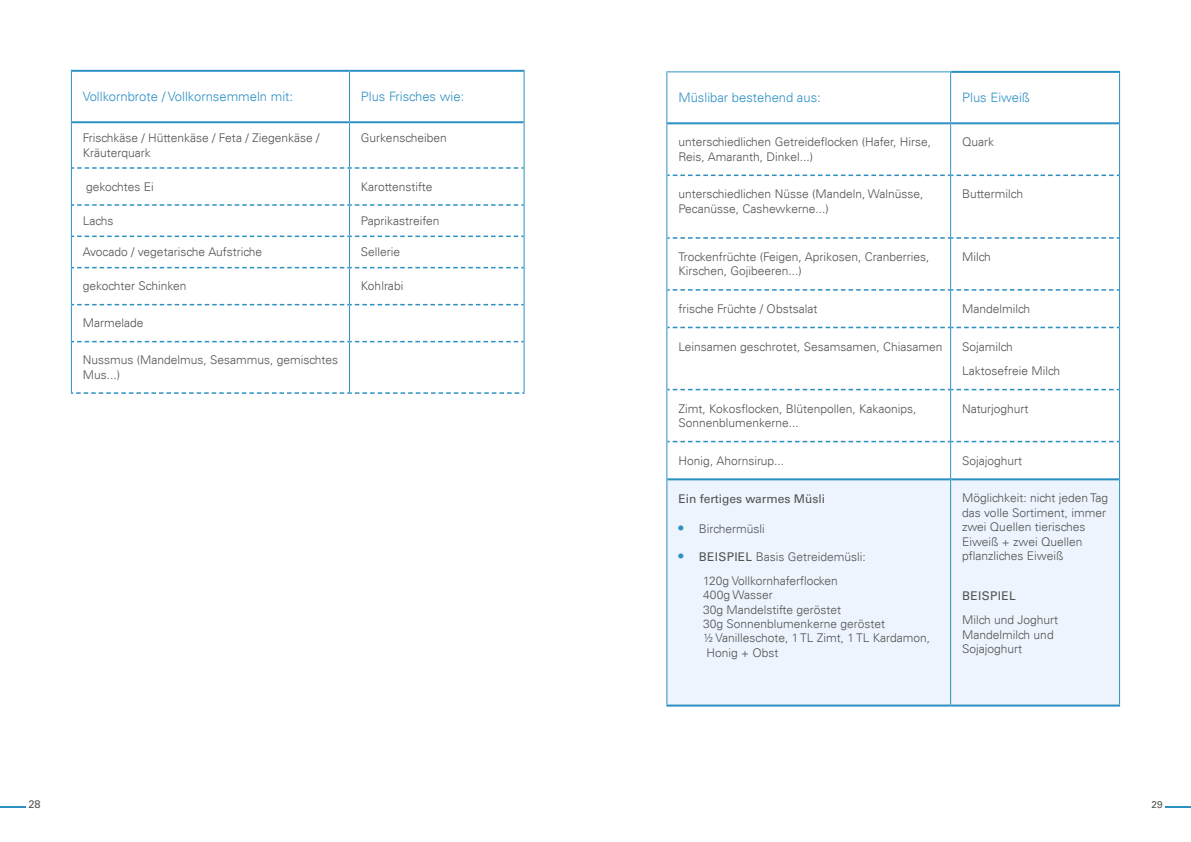
<style>
.page{position:relative;width:1191px;height:842px;background:#fff}
.page>*{position:absolute;margin:0;border:0;box-sizing:border-box;transform-origin:0 0}
.t1{font:300 13px "Univers LT";color:#2d90c3}
.t2{font:300 12px/14.4px "Univers LT";color:#525252}
.t3{font:500 12px "Univers CE";color:#525252}
.t4{font:500 11px "Univers CE";color:#525252}
.t5{font:500 10px "Univers CE";color:#525252}
.s1{color:#fff}
.s2{font-family:"Univers CE";font-weight:500;font-size:14px;color:#2d90c3}
.s3{font-size:14px;color:#2d90c3}
</style>
<div class="page">
<hr style="left:0;top:806px;width:26px;height:2px;background:#2d90c3">
<hr style="left:1165px;top:806px;width:26px;height:2px;background:#2d90c3">
<svg style="left:71px;top:392px;width:453px;height:2px"></svg>
<hr style="left:349px;top:70px;width:175px;height:2px;background:#2d90c3">
<hr style="left:71px;top:70px;width:278px;height:2px;background:#2d90c3">
<hr style="left:71px;top:72px;width:1px;height:50px;background:#2d90c3">
<hr style="left:349px;top:72px;width:1px;height:49px;background:#2d90c3">
<hr style="left:523px;top:72px;width:1px;height:50px;background:#2d90c3">
<hr style="left:71px;top:122px;width:1px;height:46px;background:#2d90c3">
<hr style="left:349px;top:123px;width:1px;height:44px;background:#2d90c3">
<hr style="left:523px;top:122px;width:1px;height:46px;background:#2d90c3">
<hr style="left:71px;top:168px;width:1px;height:37px;background:#2d90c3">
<hr style="left:349px;top:169px;width:1px;height:35px;background:#2d90c3">
<hr style="left:523px;top:168px;width:1px;height:37px;background:#2d90c3">
<hr style="left:71px;top:205px;width:1px;height:31px;background:#2d90c3">
<hr style="left:349px;top:206px;width:1px;height:30px;background:#2d90c3">
<hr style="left:523px;top:205px;width:1px;height:31px;background:#2d90c3">
<hr style="left:71px;top:236px;width:1px;height:32px;background:#2d90c3">
<hr style="left:349px;top:237px;width:1px;height:30px;background:#2d90c3">
<hr style="left:523px;top:236px;width:1px;height:32px;background:#2d90c3">
<hr style="left:71px;top:268px;width:1px;height:37px;background:#2d90c3">
<hr style="left:349px;top:268px;width:1px;height:36px;background:#2d90c3">
<hr style="left:523px;top:268px;width:1px;height:37px;background:#2d90c3">
<hr style="left:71px;top:305px;width:1px;height:37px;background:#2d90c3">
<hr style="left:349px;top:305px;width:1px;height:36px;background:#2d90c3">
<hr style="left:523px;top:305px;width:1px;height:37px;background:#2d90c3">
<hr style="left:71px;top:342px;width:1px;height:50px;background:#2d90c3">
<hr style="left:349px;top:342px;width:1px;height:50px;background:#2d90c3">
<hr style="left:523px;top:342px;width:1px;height:50px;background:#2d90c3">
<hr style="left:72px;top:121px;width:277px;height:2px;background:#2d90c3">
<hr style="left:349px;top:121px;width:174px;height:2px;background:#2d90c3">
<svg style="left:72px;top:167px;width:451px;height:2px"></svg>
<svg style="left:72px;top:204px;width:451px;height:2px"></svg>
<svg style="left:72px;top:236px;width:451px;height:1px"></svg>
<svg style="left:72px;top:267px;width:451px;height:1px"></svg>
<svg style="left:72px;top:304px;width:451px;height:1px"></svg>
<svg style="left:72px;top:341px;width:451px;height:1px"></svg>
<div style="left:667px;top:480px;width:452px;height:224px;background:#edf4fd"></div>
<hr style="left:1119px;top:73px;width:1px;height:50px;background:#2d90c3">
<hr style="left:667px;top:478px;width:283px;height:2px;background:#2d90c3">
<hr style="left:951px;top:478px;width:168px;height:2px;background:#2d90c3">
<svg style="left:667px;top:175px;width:452px;height:1px"></svg>
<svg style="left:667px;top:237px;width:452px;height:2px"></svg>
<svg style="left:667px;top:289px;width:452px;height:2px"></svg>
<svg style="left:667px;top:327px;width:452px;height:1px"></svg>
<svg style="left:667px;top:441px;width:452px;height:1px"></svg>
<svg style="left:667px;top:389px;width:452px;height:1px"></svg>
<hr style="left:666px;top:704px;width:284px;height:2px;background:#2d90c3">
<hr style="left:950px;top:704px;width:170px;height:2px;background:#2d90c3">
<hr style="left:1119px;top:123px;width:1px;height:52px;background:#2d90c3">
<hr style="left:1119px;top:175px;width:1px;height:63px;background:#2d90c3">
<hr style="left:1119px;top:238px;width:1px;height:52px;background:#2d90c3">
<hr style="left:1119px;top:290px;width:1px;height:37px;background:#2d90c3">
<hr style="left:1119px;top:327px;width:1px;height:63px;background:#2d90c3">
<hr style="left:1119px;top:390px;width:1px;height:52px;background:#2d90c3">
<hr style="left:1119px;top:442px;width:1px;height:37px;background:#2d90c3">
<hr style="left:1119px;top:479px;width:1px;height:225px;background:#2d90c3">
<hr style="left:951px;top:71px;width:169px;height:2px;background:#2d90c3">
<hr style="left:666px;top:122px;width:284px;height:2px;background:#2d90c3">
<hr style="left:950px;top:122px;width:169px;height:2px;background:#2d90c3">
<hr style="left:666px;top:71px;width:285px;height:1px;background:#2d90c3">
<hr style="left:666px;top:72px;width:1px;height:50px;background:#2d90c3">
<hr style="left:950px;top:72px;width:1px;height:50px;background:#2d90c3">
<hr style="left:666px;top:124px;width:1px;height:51px;background:#2d90c3">
<hr style="left:950px;top:124px;width:1px;height:51px;background:#2d90c3">
<hr style="left:666px;top:175px;width:1px;height:63px;background:#2d90c3">
<hr style="left:950px;top:175px;width:1px;height:63px;background:#2d90c3">
<hr style="left:666px;top:238px;width:1px;height:52px;background:#2d90c3">
<hr style="left:950px;top:238px;width:1px;height:52px;background:#2d90c3">
<hr style="left:666px;top:290px;width:1px;height:37px;background:#2d90c3">
<hr style="left:950px;top:290px;width:1px;height:37px;background:#2d90c3">
<hr style="left:666px;top:327px;width:1px;height:63px;background:#2d90c3">
<hr style="left:950px;top:327px;width:1px;height:63px;background:#2d90c3">
<hr style="left:666px;top:390px;width:1px;height:52px;background:#2d90c3">
<hr style="left:950px;top:390px;width:1px;height:52px;background:#2d90c3">
<hr style="left:666px;top:442px;width:1px;height:37px;background:#2d90c3">
<hr style="left:950px;top:442px;width:1px;height:37px;background:#2d90c3">
<hr style="left:666px;top:479px;width:1px;height:225px;background:#2d90c3">
<hr style="left:950px;top:479px;width:1px;height:225px;background:#2d90c3">
<p class="t1" style="left:83px;top:89px;width:212px">Vollkornbrote / Vollkornsemmeln mit:</p>
<p class="t1" style="left:361px;top:89px;width:133px">Plus Frisches wie: <span class="s1">wie:</span></p>
<p class="t2" style="left:83px;top:131px;width:238px">Frischkäse / Hüttenkäse / Feta / Ziegenkäse /<br>Kräuterquark</p>
<p class="t2" style="left:361px;top:131px;width:87px">Gurkenscheiben</p>
<p class="t2" style="left:86px;top:179px;width:69px">gekochtes Ei</p>
<p class="t2" style="left:361px;top:179px;width:73px">Karottenstifte</p>
<p class="t2" style="left:83px;top:214px;width:32px">Lachs</p>
<p class="t2" style="left:361px;top:214px;width:80px">Paprikastreifen</p>
<p class="t2" style="left:83px;top:245px;width:181px">Avocado / vegetarische Aufstriche</p>
<p class="t2" style="left:361px;top:245px;width:41px">Sellerie</p>
<p class="t2" style="left:83px;top:279px;width:105px">gekochter Schinken</p>
<p class="t2" style="left:361px;top:279px;width:44px">Kohlrabi</p>
<p class="t2" style="left:83px;top:316px;width:62px">Marmelade</p>
<p class="t2" style="left:83px;top:353px;width:257px">Nussmus (Mandelmus, Sesammus, gemischtes<br>Mus...)</p>
<p class="t1" style="left:678px;top:90px;width:144px">Müslibar bestehend aus:</p>
<p class="t1" style="left:962px;top:90px;width:69px">Plus Eiweiß</p>
<p class="t2" style="left:678px;top:135px;width:254px">unterschiedlichen Getreideflocken (Hafer, Hirse,<br>Reis, Amaranth, Dinkel...)</p>
<p class="t2" style="left:962px;top:135px;width:34px">Quark</p>
<p class="t2" style="left:678px;top:187px;width:246px">unterschiedlichen Nüsse (Mandeln, Walnüsse,<br>Pecanüsse, Cashewkerne...)</p>
<p class="t2" style="left:962px;top:187px;width:62px">Buttermilch</p>
<p class="t2" style="left:678px;top:250px;width:252px">Trockenfrüchte (Feigen, Aprikosen, Cranberries,<br>Kirschen, Gojibeeren...)</p>
<p class="t2" style="left:962px;top:250px;width:30px">Milch</p>
<p class="t2" style="left:678px;top:302px;width:140px">frische Früchte / Obstsalat</p>
<p class="t2" style="left:962px;top:302px;width:70px">Mandelmilch</p>
<p class="t2" style="left:678px;top:339px;width:265px">Leinsamen geschrotet, Sesamsamen, Chiasamen</p>
<p class="t2" style="left:962px;top:334px;width:100px;line-height:24.6px">Sojamilch<br>Laktosefreie Milch</p>
<p class="t2" style="left:678px;top:401px;width:240px">Zimt, Kokosflocken, Blütenpollen, Kakaonips,<br>Sonnenblumenkerne...</p>
<p class="t2" style="left:962px;top:401px;width:68px">Naturjoghurt</p>
<p class="t2" style="left:678px;top:453px;width:107px">Honig, Ahornsirup...</p>
<p class="t2" style="left:962px;top:453px;width:62px">Sojajoghurt</p>
<p class="t3" style="left:678px;top:492px;width:148px">Ein fertiges warmes Müsli</p>
<p class="t2" style="left:678px;top:521px;width:88px"><span class="s2">•</span> Birchermüsli</p>
<p class="t3" style="left:678px;top:550px;width:36px"><span class="s3">•</span> Beispiel</p>
<p class="t2" style="left:962px;top:491px;width:148px">Möglichkeit: nicht jeden Tag das volle Sortiment, immer zwei Quellen tierisches<br>Eiweiß + zwei Quellen pflanzliches Eiweiß</p>
<p class="t3" style="left:962px;top:589px;width:16px">Beispiel</p>
<p class="t2" style="left:962px;top:613px;width:97px">Milch und Joghurt<br>Mandelmilch und<br>Sojajoghurt</p>
<p class="t2" style="left:703px;top:545px;width:164px;line-height:23.5px;text-indent:53px">Basis Getreidemüsli:<br>120g Vollkornhaferflocken</p>
<p class="t2" style="left:703px;top:588px;width:229px">400g Wasser<br>30g Mandelstifte geröstet<br>30g Sonnenblumenkerne geröstet<br>½ Vanilleschote, 1 TL Zimt, 1 TL Kardamon,<br>Honig + Obst</p>
<p class="t4" style="left:28px;top:798px;width:14px">28</p>
<p class="t5" style="left:1151px;top:799px;width:13px">29</p>
</div>
